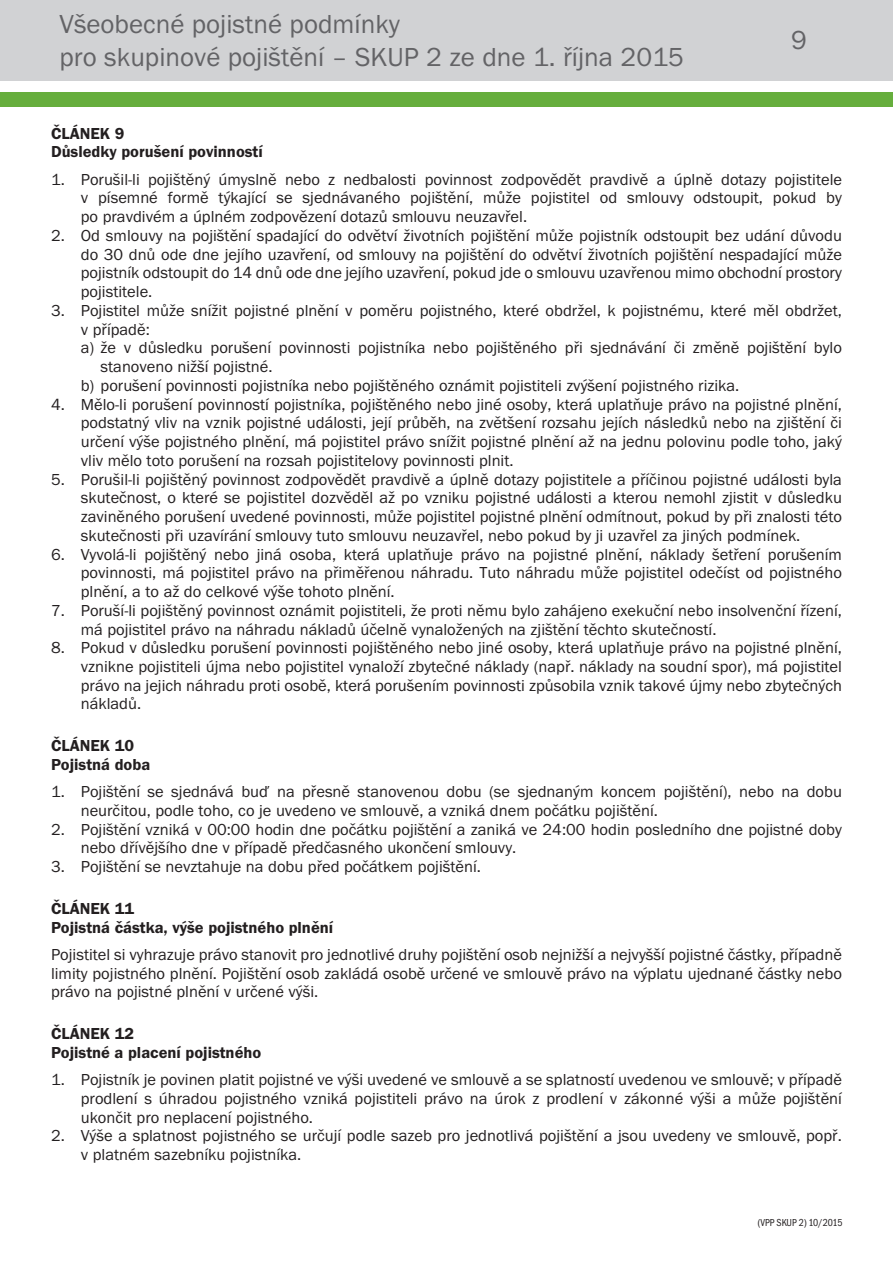
<style>
.page{position:relative;width:893px;height:1263px;background:#fff}
.page>*{position:absolute;margin:0;border:0;box-sizing:border-box;transform-origin:0 0}
.t1{font:27px/32.4px "Franklin Got Itc TOT Boo";color:#636366}
.t2{font:16.5px/18.8px "Franklin Got Itc TOT Boo";color:#231f20;text-align:justify}
.t3{font:16.5px/18.8px "Franklin Got Itc TOT Dem";color:#231f20}
.t4{font:10.5px "Franklin Got Itc TOT Boo Con";color:#231f20;scale:.96 1}
</style>
<div class="page">
<div style="left:0;top:0;width:893px;height:81px;background:#d1d2d4"></div>
<div style="left:0;top:92px;width:893px;height:15px;background:#66ae3d"></div>
<h1 class="t1" style="left:60px;top:8px;width:626px">Všeobecné pojistné podmínky<br>pro skupinové pojištění – SKUP 2 ze dne 1. října 2015</h1>
<h1 class="t1" style="left:791px;top:25px;width:17px">9</h1>
<p class="t3" style="left:51px;top:124px;width:213px">ČLÁNEK 9<br>Důsledky porušení povinností</p>
<p class="t2" style="left:81px;top:170px;width:763px;text-indent:-30px">1. Porušil-li pojištěný úmyslně nebo z nedbalosti povinnost zodpovědět pravdivě a úplně dotazy pojistitele v písemné formě týkající se sjednávaného pojištění, může pojistitel od smlouvy odstoupit, pokud by po pravdivém a úplném zodpovězení dotazů smlouvu neuzavřel.</p>
<p class="t2" style="left:81px;top:226px;width:763px;text-indent:-30px">2. Od smlouvy na pojištění spadající do odvětví životních pojištění může pojistník odstoupit bez udání důvodu do 30 dnů ode dne jejího uzavření, od smlouvy na pojištění do odvětví životních pojištění nespadající může pojistník odstoupit do 14 dnů ode dne jejího uzavření, pokud jde o smlouvu uzavřenou mimo obchodní prostory pojistitele.</p>
<p class="t2" style="left:51px;top:301px;width:792px">3. Pojistitel může snížit pojistné plnění v poměru pojistného, které obdržel, k pojistnému, které měl obdržet,</p>
<p class="t2" style="left:81px;top:320px;width:71px">v případě:</p>
<p class="t2" style="left:81px;top:339px;width:763px">a) že v důsledku porušení povinnosti pojistníka nebo pojištěného při sjednávání či změně pojištění bylo</p>
<p class="t2" style="left:101px;top:357px;width:174px">stanoveno nižší pojistné.</p>
<p class="t2" style="left:81px;top:376px;width:660px">b) porušení povinnosti pojistníka nebo pojištěného oznámit pojistiteli zvýšení pojistného rizika.</p>
<p class="t2" style="left:81px;top:395px;width:763px;text-indent:-30px">4. Mělo-li porušení povinností pojistníka, pojištěného nebo jiné osoby, která uplatňuje právo na pojistné plnění, podstatný vliv na vznik pojistné události, její průběh, na zvětšení rozsahu jejích následků nebo na zjištění či určení výše pojistného plnění, má pojistitel právo snížit pojistné plnění až na jednu polovinu podle toho, jaký vliv mělo toto porušení na rozsah pojistitelovy povinnosti plnit.</p>
<p class="t2" style="left:81px;top:470px;width:763px;text-indent:-30px">5. Porušil-li pojištěný povinnost zodpovědět pravdivě a úplně dotazy pojistitele a příčinou pojistné události byla skutečnost, o které se pojistitel dozvěděl až po vzniku pojistné události a kterou nemohl zjistit v důsledku zaviněného porušení uvedené povinnosti, může pojistitel pojistné plnění odmítnout, pokud by při znalosti této skutečnosti při uzavírání smlouvy tuto smlouvu neuzavřel, nebo pokud by ji uzavřel za jiných podmínek.</p>
<p class="t2" style="left:81px;top:545px;width:763px;text-indent:-30px">6. Vyvolá-li pojištěný nebo jiná osoba, která uplatňuje právo na pojistné plnění, náklady šetření porušením povinnosti, má pojistitel právo na přiměřenou náhradu. Tuto náhradu může pojistitel odečíst od pojistného plnění, a to až do celkové výše tohoto plnění.</p>
<p class="t2" style="left:81px;top:601px;width:763px;text-indent:-30px">7. Poruší-li pojištěný povinnost oznámit pojistiteli, že proti němu bylo zahájeno exekuční nebo insolvenční řízení, má pojistitel právo na náhradu nákladů účelně vynaložených na zjištění těchto skutečností.</p>
<p class="t2" style="left:81px;top:639px;width:763px;text-indent:-30px">8. Pokud v důsledku porušení povinnosti pojištěného nebo jiné osoby, která uplatňuje právo na pojistné plnění, vznikne pojistiteli újma nebo pojistitel vynaloží zbytečné náklady (např. náklady na soudní spor), má pojistitel právo na jejich náhradu proti osobě, která porušením povinnosti způsobila vznik takové újmy nebo zbytečných nákladů.</p>
<p class="t3" style="left:51px;top:736px;width:101px">ČLÁNEK 10<br>Pojistná doba</p>
<p class="t2" style="left:81px;top:783px;width:763px;text-indent:-30px">1. Pojištění se sjednává buď na přesně stanovenou dobu (se sjednaným koncem pojištění), nebo na dobu neurčitou, podle toho, co je uvedeno ve smlouvě, a vzniká dnem počátku pojištění.</p>
<p class="t2" style="left:81px;top:820px;width:763px;text-indent:-30px">2. Pojištění vzniká v 00:00 hodin dne počátku pojištění a zaniká ve 24:00 hodin posledního dne pojistné doby nebo dřívějšího dne v případě předčasného ukončení smlouvy.</p>
<p class="t2" style="left:51px;top:857px;width:431px">3. Pojištění se nevztahuje na dobu před počátkem pojištění.</p>
<p class="t3" style="left:51px;top:899px;width:284px">ČLÁNEK 11<br>Pojistná částka, výše pojistného plnění</p>
<p class="t2" style="left:51px;top:945px;width:792px">Pojistitel si vyhrazuje právo stanovit pro jednotlivé druhy pojištění osob nejnižší a nejvyšší pojistné částky, případně limity pojistného plnění. Pojištění osob zakládá osobě určené ve smlouvě právo na výplatu ujednané částky nebo právo na pojistné plnění v určené výši.</p>
<p class="t3" style="left:51px;top:1024px;width:212px">ČLÁNEK 12<br>Pojistné a placení pojistného</p>
<p class="t2" style="left:81px;top:1070px;width:763px;text-indent:-30px">1. Pojistník je povinen platit pojistné ve výši uvedené ve smlouvě a se splatností uvedenou ve smlouvě; v případě prodlení s úhradou pojistného vzniká pojistiteli právo na úrok z prodlení v zákonné výši a může pojištění ukončit pro neplacení pojistného.</p>
<p class="t2" style="left:81px;top:1127px;width:763px;text-indent:-30px">2. Výše a splatnost pojistného se určují podle sazeb pro jednotlivá pojištění a jsou uvedeny ve smlouvě, popř. v platném sazebníku pojistníka.</p>
<p class="t4" style="left:758px;top:1217px;width:90px">(VPP SKUP 2) 10/2015</p>
</div>
